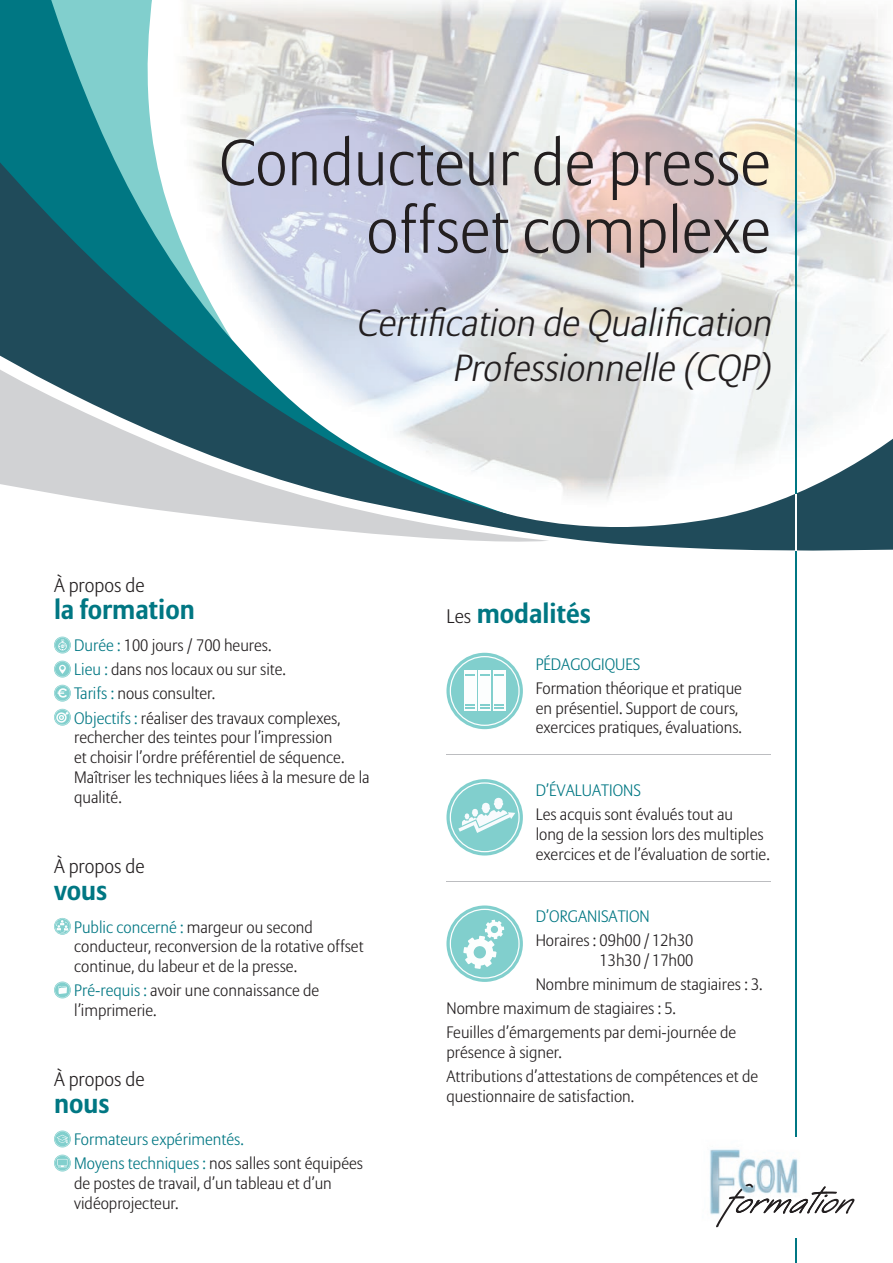
<style>
.page{position:relative;width:893px;height:1263px;background:#fff}
.page>*{position:absolute;margin:0;border:0;box-sizing:border-box;transform-origin:0 0}
.t1{font:300 64.5px/67.5px "Allianz Sans";color:#231f20;text-align:right}
.t2{font:italic 300 37.5px/45px "Allianz Sans";color:#231f20;text-align:right}
.t3{font:700 27px "Allianz Sans";color:#007783}
.t4{font:300 19.5px "Allianz Sans";color:#231f20}
.t5{font:300 16.5px/19.8px "Allianz Sans";color:#231f20}
.t6{font:300 16.5px/24px "Allianz Sans";color:#007783}
.s1{color:#007783}
.s2{color:#231f20}
.s3{font-weight:300;font-size:19.5px;color:#231f20}
</style>
<div class="page">
<img style="left:513px;top:0;width:380px;height:146px">
<svg style="left:0;top:0;width:513px;height:146px"></svg>
<svg style="left:0;top:146px;width:893px;height:405px"></svg>
<svg style="left:0;top:360px;width:549px;height:187px"></svg>
<hr style="left:795px;top:0;width:2px;height:1263px;background:#007783">
<hr style="left:795px;top:494px;width:2px;height:56px;background:#fff">
<hr style="left:446px;top:754px;width:325px;height:1px;background:#bcbdc0">
<hr style="left:446px;top:881px;width:325px;height:1px;background:#bcbdc0">
<svg style="left:446px;top:653px;width:77px;height:76px"></svg>
<svg style="left:450px;top:656px;width:70px;height:70px"></svg>
<svg style="left:446px;top:779px;width:77px;height:76px"></svg>
<svg style="left:450px;top:782px;width:70px;height:70px"></svg>
<svg style="left:446px;top:905px;width:77px;height:77px"></svg>
<svg style="left:450px;top:909px;width:70px;height:70px"></svg>
<svg style="left:54px;top:637px;width:17px;height:16px"></svg>
<svg style="left:55px;top:637px;width:15px;height:16px"></svg>
<svg style="left:54px;top:661px;width:17px;height:16px"></svg>
<svg style="left:55px;top:661px;width:15px;height:16px"></svg>
<svg style="left:54px;top:685px;width:17px;height:17px"></svg>
<svg style="left:55px;top:685px;width:15px;height:16px"></svg>
<svg style="left:54px;top:709px;width:17px;height:17px"></svg>
<svg style="left:55px;top:709px;width:15px;height:16px"></svg>
<svg style="left:54px;top:918px;width:17px;height:17px"></svg>
<svg style="left:55px;top:919px;width:15px;height:15px"></svg>
<svg style="left:54px;top:981px;width:17px;height:17px"></svg>
<svg style="left:55px;top:982px;width:15px;height:16px"></svg>
<svg style="left:54px;top:1130px;width:17px;height:17px"></svg>
<svg style="left:55px;top:1131px;width:15px;height:16px"></svg>
<svg style="left:54px;top:1154px;width:17px;height:17px"></svg>
<svg style="left:55px;top:1155px;width:15px;height:16px"></svg>
<div style="left:690px;top:1137px;width:185px;height:100px;background:#fff"></div>
<img style="left:770px;top:1158px;width:28px;height:26px">
<img style="left:710px;top:1149px;width:60px;height:66px">
<svg style="left:716px;top:1184px;width:139px;height:43px"></svg>
<h1 class="t1" style="left:219px;top:132px;width:553px">Conducteur de presse offset complexe</h1>
<h2 class="t2" style="left:356px;top:302px;width:425px">Certification de Qualification<br>Professionnelle (CQP)</h2>
<p class="t4" style="left:54px;top:573px;width:92px">À propos de</p>
<h3 class="t3" style="left:54px;top:592px;width:142px">la formation</h3>
<p class="t5" style="left:74px;top:634px;width:268px;line-height:24px"><span class="s1">Durée :</span> 100 jours / 700 heures.<br><span class="s1">Lieu :</span> dans nos locaux ou sur site.<br><span class="s1">Tarifs :</span> nous consulter.<br><span class="s1">Objectifs :</span> réaliser des travaux complexes,</p>
<p class="t5" style="left:74px;top:728px;width:297px">rechercher des teintes pour l’impression<br>et choisir l’ordre préférentiel de séquence.<br>Maîtriser les techniques liées à la mesure de la qualité.</p>
<p class="t4" style="left:54px;top:854px;width:92px">À propos de</p>
<h3 class="t3" style="left:54px;top:873px;width:55px">vous</h3>
<p class="t5" style="left:74px;top:918px;width:291px"><span class="s1">Public concerné :</span> margeur ou second conducteur, reconversion de la rotative offset continue, du labeur et de la presse.</p>
<p class="t5" style="left:74px;top:981px;width:247px"><span class="s1">Pré-requis :</span> avoir une connaissance de l’imprimerie.</p>
<p class="t4" style="left:54px;top:1067px;width:92px">À propos de</p>
<h3 class="t3" style="left:54px;top:1086px;width:57px">nous</h3>
<p class="t6" style="left:74px;top:1128px;width:290px">Formateurs expérimentés.<br>Moyens techniques : <span class="s2">nos salles sont équipées</span></p>
<p class="t5" style="left:74px;top:1174px;width:259px">de postes de travail, d’un tableau et d’un vidéoprojecteur.</p>
<h3 class="t3" style="left:446px;top:596px;width:146px"><span class="s3">Les</span> modalités</h3>
<p class="t6" style="left:536px;top:653px;width:106px">PÉDAGOGIQUES</p>
<p class="t5" style="left:536px;top:679px;width:208px">Formation théorique et pratique en présentiel. Support de cours, exercices pratiques, évaluations.</p>
<p class="t6" style="left:536px;top:779px;width:107px">D’ÉVALUATIONS</p>
<p class="t5" style="left:536px;top:805px;width:236px">Les acquis sont évalués tout au<br>long de la session lors des multiples exercices et de l’évaluation de sortie.</p>
<p class="t6" style="left:536px;top:905px;width:116px">D’ORGANISATION</p>
<p class="t5" style="left:536px;top:931px;width:159px;text-align:right">Horaires : 09h00 / 12h30<br>13h30 / 17h00</p>
<p class="t5" style="left:446px;top:973px;width:318px;line-height:24px;text-indent:89px">Nombre minimum de stagiaires : 3.<br>Nombre maximum de stagiaires : 5.<br>Feuilles d’émargements par demi-journée de</p>
<p class="t5" style="left:446px;top:1041px;width:313px;line-height:24px">présence à signer.<br>Attributions d’attestations de compétences et de</p>
<p class="t5" style="left:446px;top:1087px;width:189px">questionnaire de satisfaction.</p>
</div>
